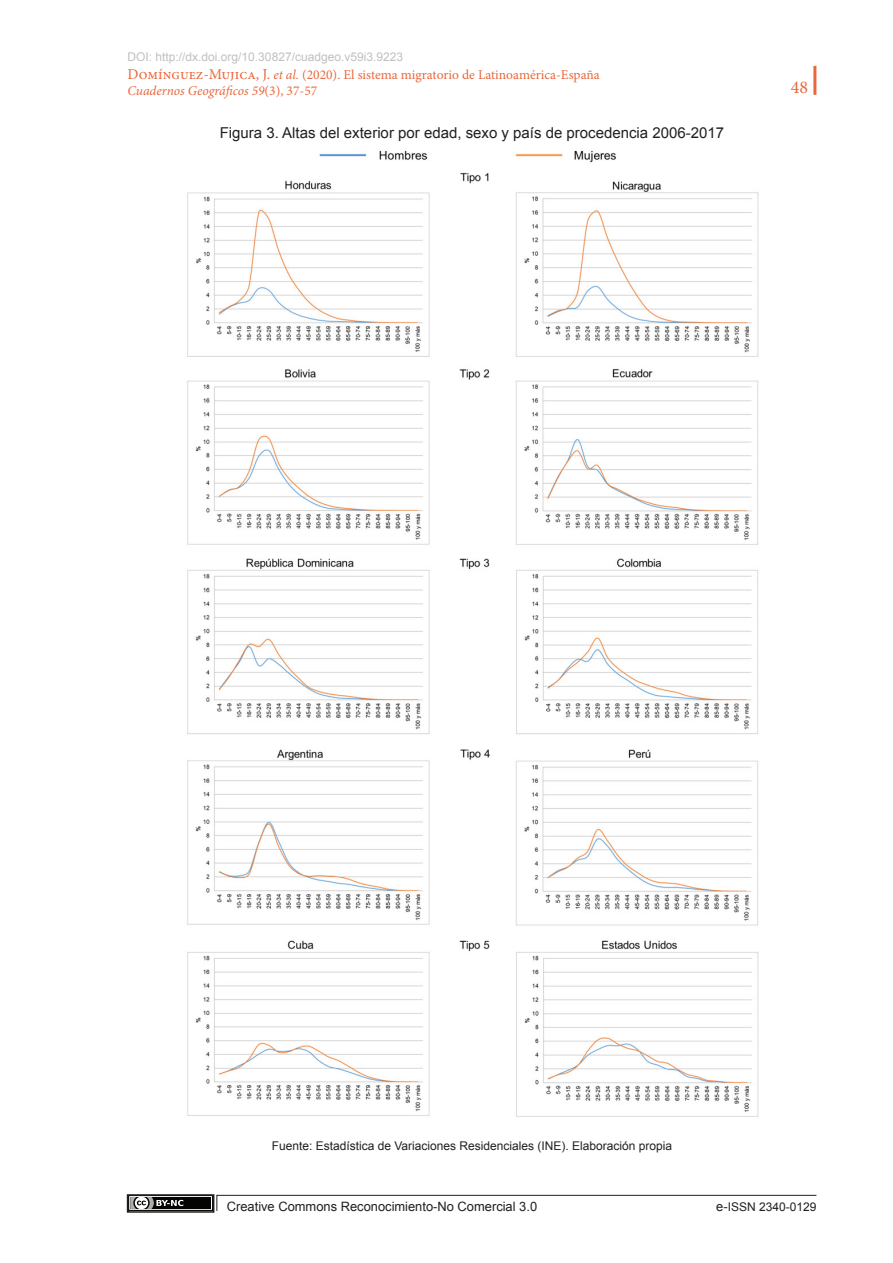
<style>
.page{position:relative;width:893px;height:1263px;background:#fff}
.page>*{position:absolute;margin:0;border:0;box-sizing:border-box;transform-origin:0 0}
.t1{font:18px "Minion Pro";color:#ea663b}
.LEYENDAS{font:15px "Arial";color:#231f20}
.t2{font:13.5px/16.2px "Minion Pro";color:#ea663b}
.t3{font:12.9px "Arial";color:#231f20}
.Piesdefoto{font:12px "Arial";color:#231f20}
.t4{font:12px "Arial";color:#c0c0c0}
.s1{font-size:15px}
.s2{font-style:italic}
.s3{font-size:12.9px}
</style>
<div class="page">
<hr style="left:813px;top:66px;width:3px;height:29px;background:#ea663b">
<div style="left:130px;top:1197px;width:81px;height:12px;background:#040503"></div>
<svg style="left:130px;top:1197px;width:53px;height:12px"></svg>
<div style="left:127px;top:1194px;width:87px;height:19px;border:2px solid #231f20"></div>
<svg style="left:216px;top:1194px;width:601px;height:17px"></svg>
<img style="left:187px;top:150px;width:572px;height:967px">
<p class="t4" style="left:128px;top:49px;width:277px">DOI: http://dx.doi.org/10.30827/cuadgeo.v59i3.9223</p>
<p class="t2" style="left:128px;top:66px;width:474px"><span class="s1">Domínguez-Mujica, J.</span> <span class="s2">et al.</span> (2020). El sistema migratorio de Latinoamérica-España<br><span class="s2">Cuadernos Geográficos 59</span>(3), 37-57</p>
<p class="LEYENDAS" style="left:220px;top:123px;width:506px">Figura 3. Altas del exterior por edad, sexo y país de procedencia 2006-2017</p>
<h1 class="t1" style="left:791px;top:75px;width:19px">48</h1>
<p class="Piesdefoto" style="left:272px;top:1137px;width:402px">Fuente: Estadística de Variaciones Residenciales (INE). Elaboración propia</p>
<p class="t3" style="left:227px;top:1198px;width:312px">Creative Commons Reconocimiento-No Comercial 3.0</p>
<p class="Piesdefoto" style="left:716px;top:1199px;width:102px"><span class="s3">e-</span>ISSN 2340-0129</p>
</div>
